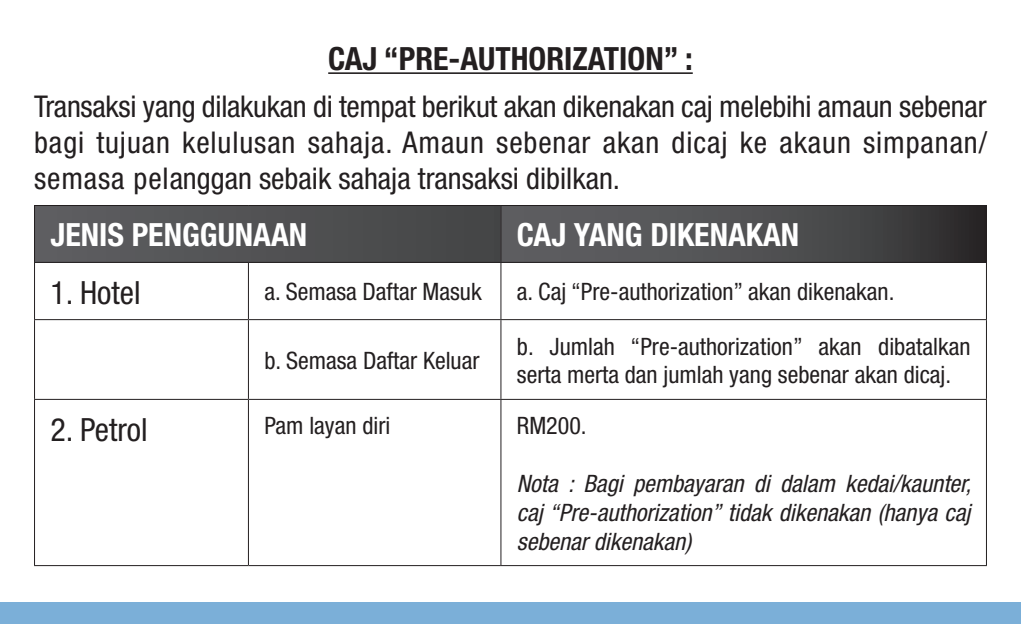
<style>
.page{position:relative;width:1021px;height:624px;background:#fff}
.page>*{position:absolute;margin:0;border:0;box-sizing:border-box;transform-origin:0 0}
.t1{font:700 condensed 32px "Helvetica Neue";color:#fff}
.t2{font:700 condensed 32px "Helvetica Neue";color:#231f20}
.t3{font:condensed 32px "Helvetica Neue";color:#231f20}
.t4{font:condensed 30px/36px "Helvetica Neue";color:#231f20;text-align:justify}
.t5{font:condensed 24px/28.8px "Helvetica Neue";color:#231f20}
.t6{font:italic condensed 24px/28.8px "Helvetica Neue";color:#231f20;text-align:justify}
</style>
<div class="page">
<div style="left:0;top:602px;width:1020px;height:22px;background:#7bafd8"></div>
<hr style="left:328px;top:72px;width:364px;height:2px;background:#231f20">
<div style="left:35px;top:205px;width:466px;height:57px;background:linear-gradient(to right,#5f5f62,#444545)"></div>
<svg style="left:501px;top:206px;width:484px;height:56px"></svg>
<hr style="left:34px;top:263px;width:1px;height:56px;background:#231f20">
<hr style="left:248px;top:263px;width:1px;height:56px;background:#231f20">
<hr style="left:500px;top:263px;width:1px;height:56px;background:#231f20">
<hr style="left:985px;top:263px;width:2px;height:56px;background:#231f20">
<hr style="left:34px;top:319px;width:214px;height:1px;background:#231f20">
<hr style="left:34px;top:320px;width:1px;height:79px;background:#231f20">
<hr style="left:248px;top:319px;width:253px;height:1px;background:#231f20">
<hr style="left:248px;top:320px;width:1px;height:79px;background:#231f20">
<hr style="left:501px;top:319px;width:485px;height:1px;background:#231f20">
<hr style="left:500px;top:320px;width:1px;height:79px;background:#231f20">
<hr style="left:985px;top:320px;width:2px;height:79px;background:#231f20">
<hr style="left:34px;top:398px;width:214px;height:2px;background:#231f20">
<hr style="left:34px;top:400px;width:1px;height:165px;background:#231f20">
<hr style="left:248px;top:398px;width:253px;height:2px;background:#231f20">
<hr style="left:248px;top:400px;width:1px;height:165px;background:#231f20">
<hr style="left:501px;top:398px;width:485px;height:2px;background:#231f20">
<hr style="left:500px;top:400px;width:1px;height:165px;background:#231f20">
<hr style="left:985px;top:400px;width:2px;height:165px;background:#231f20">
<hr style="left:34px;top:565px;width:214px;height:1px;background:#231f20">
<hr style="left:248px;top:565px;width:253px;height:1px;background:#231f20">
<hr style="left:501px;top:565px;width:485px;height:1px;background:#231f20">
<hr style="left:34px;top:205px;width:214px;height:1px;background:#231f20">
<hr style="left:34px;top:206px;width:1px;height:56px;background:#231f20">
<hr style="left:248px;top:205px;width:253px;height:1px;background:#231f20">
<hr style="left:34px;top:262px;width:214px;height:1px;background:#231f20">
<hr style="left:248px;top:262px;width:253px;height:1px;background:#231f20">
<hr style="left:500px;top:206px;width:1px;height:56px;background:#231f20">
<hr style="left:501px;top:205px;width:485px;height:1px;background:#231f20">
<hr style="left:985px;top:206px;width:2px;height:56px;background:#231f20">
<hr style="left:501px;top:262px;width:485px;height:1px;background:#231f20">
<p class="t2" style="left:328px;top:39px;width:366px">CAJ “PRE-AUTHORIZATION” :</p>
<p class="t4" style="left:34px;top:88px;width:954px">Transaksi yang dilakukan di tempat berikut akan dikenakan caj melebihi amaun sebenar bagi tujuan kelulusan sahaja. Amaun sebenar akan dicaj ke akaun simpanan/ semasa pelanggan sebaik sahaja transaksi dibilkan.</p>
<p class="t1" style="left:51px;top:215px;width:258px">JENIS PENGGUNAAN</p>
<p class="t1" style="left:517px;top:215px;width:284px">CAJ YANG DIKENAKAN</p>
<p class="t3" style="left:51px;top:274px;width:91px">1. Hotel</p>
<p class="t5" style="left:264px;top:277px;width:219px">a. Semasa Daftar Masuk</p>
<p class="t5" style="left:517px;top:277px;width:379px">a. Caj “Pre-authorization” akan dikenakan.</p>
<p class="t5" style="left:264px;top:346px;width:216px">b. Semasa Daftar Keluar</p>
<p class="t5" style="left:517px;top:331px;width:455px">b. Jumlah “Pre-authorization” akan dibatalkan serta merta dan jumlah yang sebenar akan dicaj.</p>
<p class="t3" style="left:51px;top:411px;width:99px">2. Petrol</p>
<p class="t5" style="left:264px;top:411px;width:127px">Pam layan diri</p>
<p class="t5" style="left:517px;top:411px;width:71px">RM200.</p>
<p class="t6" style="left:517px;top:469px;width:456px">Nota : Bagi pembayaran di dalam kedai/kaunter, caj “Pre-authorization” tidak dikenakan (hanya caj sebenar dikenakan)</p>
</div>
